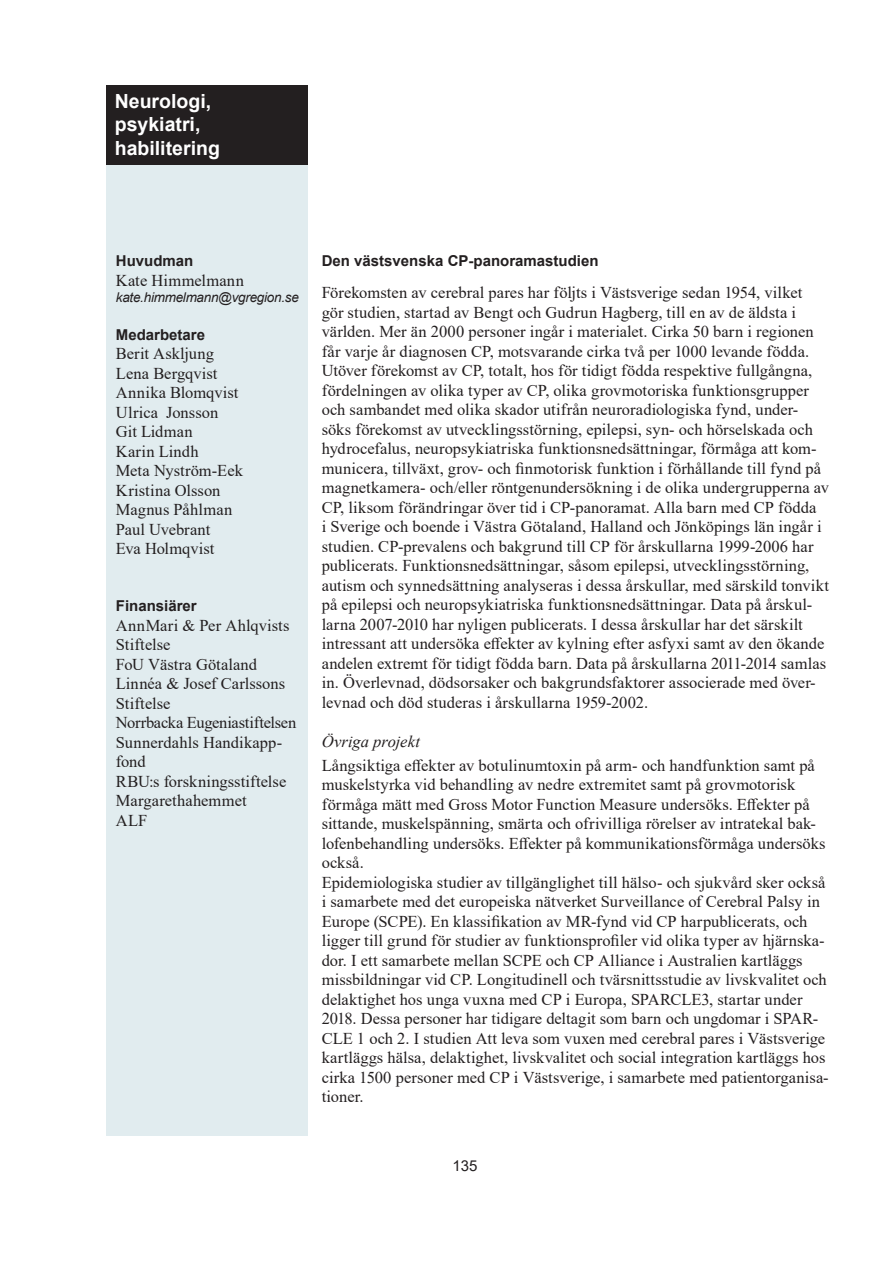
<style>
.page{position:relative;width:893px;height:1263px;background:#fff}
.page>*{position:absolute;margin:0;border:0;box-sizing:border-box;transform-origin:0 0}
.t1{font:700 19.5px/23.2px "Arial";color:#fff}
.t2{font:16.5px/19.5px "Times New Roman";letter-spacing:.005em;color:#231f20}
.t3{font:italic 16.5px "Times New Roman";color:#231f20}
.t4{font:700 15px "Arial";color:#231f20}
.t5{font:15px "Arial";color:#231f20}
.t6{font:italic 13.5px "Arial";letter-spacing:-.02em;color:#231f20}
</style>
<div class="page">
<div style="left:106px;top:85px;width:202px;height:1050px;background:#e1ecef"></div>
<div style="left:106px;top:85px;width:202px;height:79px;background:#231f20"></div>
<p class="t1" style="left:115px;top:90px;width:107px">Neurologi, psykiatri, habilitering</p>
<p class="t4" style="left:116px;top:250px;width:79px">Huvudman</p>
<p class="t2" style="left:116px;top:270px;width:130px">Kate Himmelmann</p>
<p class="t6" style="left:116px;top:289px;width:184px">kate.himmelmann@vgregion.se</p>
<p class="t4" style="left:116px;top:324px;width:91px">Medarbetare</p>
<p class="t2" style="left:116px;top:343px;width:129px">Berit Askljung<br>Lena Bergqvist<br>Annika Blomqvist<br>Ulrica Jonsson<br>Git Lidman<br>Karin Lindh<br>Meta Nyström-Eek<br>Kristina Olsson<br>Magnus Påhlman<br>Paul Uvebrant<br>Eva Holmqvist</p>
<p class="t4" style="left:116px;top:595px;width:82px">Finansiärer</p>
<p class="t2" style="left:116px;top:615px;width:182px">AnnMari &amp; Per Ahlqvists<br>Stiftelse<br>FoU Västra Götaland<br>Linnéa &amp; Josef Carlssons<br>Stiftelse<br>Norrbacka Eugeniastiftelsen<br>Sunnerdahls Handikapp&shy;fond<br>RBU:s forskningsstiftelse<br>Margarethahemmet<br>ALF</p>
<p class="t4" style="left:322px;top:250px;width:278px">Den västsvenska CP-panoramastudien</p>
<p class="t2" style="left:322px;top:282px;width:509px">Förekomsten av cerebral pares har följts i Västsverige sedan 1954, vilket<br>gör studien, startad av Bengt och Gudrun Hagberg, till en av de äldsta i världen. Mer än 2000 personer ingår i materialet. Cirka 50 barn i regionen får varje år diagnosen CP, motsvarande cirka två per 1000 levande födda.<br>Utöver förekomst av CP, totalt, hos för tidigt födda respektive fullgångna, fördelningen av olika typer av CP, olika grovmotoriska funktionsgrupper och sambandet med olika skador utifrån neuroradiologiska fynd, under&shy;söks förekomst av utvecklingsstörning, epilepsi, syn- och hörselskada och hydrocefalus, neuropsykiatriska funktionsnedsättningar, förmåga att kom&shy;municera, tillväxt, grov- och finmotorisk funktion i förhållande till fynd på magnetkamera- och/eller röntgenundersökning i de olika undergrupperna av CP, liksom förändringar över tid i CP-panoramat. Alla barn med CP födda<br>i Sverige och boende i Västra Götaland, Halland och Jönköpings län ingår i studien. CP-prevalens och bakgrund till CP för årskullarna 1999-2006 har publicerats. Funktionsnedsättningar, såsom epilepsi, utvecklingsstörning, autism och synnedsättning analyseras i dessa årskullar, med särskild tonvikt på epilepsi och neuropsykiatriska funktionsnedsättningar. Data på årskul&shy;larna 2007-2010 har nyligen publicerats. I dessa årskullar har det särskilt intressant att undersöka effekter av kylning efter asfyxi samt av den ökande andelen extremt för tidigt födda barn. Data på årskullarna 2011-2014 samlas in. Överlevnad, dödsorsaker och bakgrundsfaktorer associerade med över&shy;levnad och död studeras i årskullarna 1959-2002.</p>
<p class="t3" style="left:322px;top:730px;width:100px">Övriga projekt</p>
<p class="t2" style="left:322px;top:755px;width:509px">Långsiktiga effekter av botulinumtoxin på arm- och handfunktion samt på muskelstyrka vid behandling av nedre extremitet samt på grovmotorisk förmåga mätt med Gross Motor Function Measure undersöks. Effekter på sittande, muskelspänning, smärta och ofrivilliga rörelser av intratekal bak&shy;lofenbehandling undersöks. Effekter på kommunikationsförmåga undersöks också.<br>Epidemiologiska studier av tillgänglighet till hälso- och sjukvård sker också i samarbete med det europeiska nätverket Surveillance of Cerebral Palsy in Europe (SCPE). En klassifikation av MR-fynd vid CP harpublicerats, och ligger till grund för studier av funktionsprofiler vid olika typer av hjärnska&shy;dor. I ett samarbete mellan SCPE och CP Alliance i Australien kartläggs missbildningar vid CP. Longitudinell och tvärsnittsstudie av livskvalitet och delaktighet hos unga vuxna med CP i Europa, SPARCLE3, startar under 2018. Dessa personer har tidigare deltagit som barn och ungdomar i SPAR-CLE 1 och 2. I studien Att leva som vuxen med cerebral pares i Västsverige kartläggs hälsa, delaktighet, livskvalitet och social integration kartläggs hos cirka 1500 personer med CP i Västsverige, i samarbete med patientorganisa&shy;tioner.</p>
<p class="t5" style="left:452px;top:1155px;width:27px">135</p>
</div>
